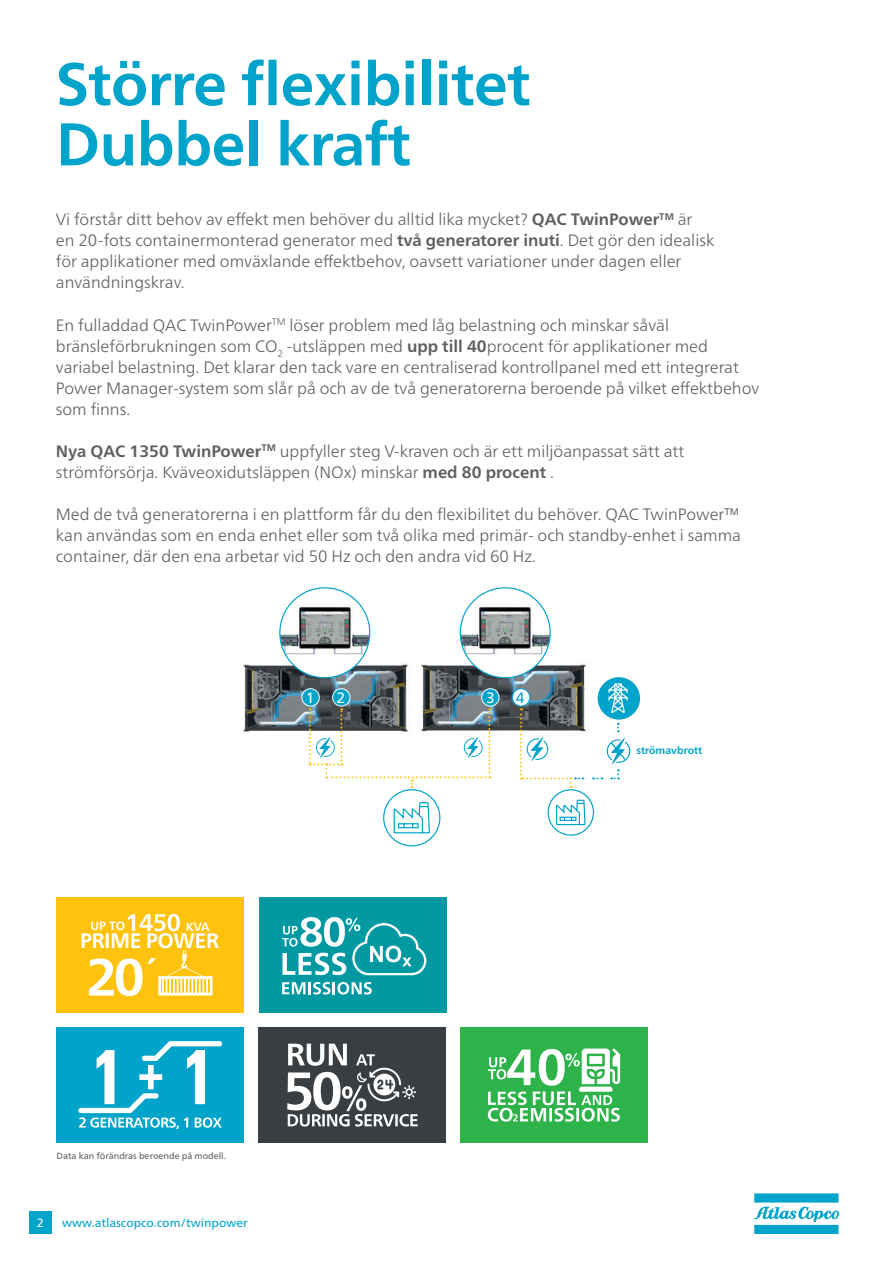
<style>
.page{position:relative;width:893px;height:1263px;background:#fff}
.page>*{position:absolute;margin:0;border:0;box-sizing:border-box;transform-origin:0 0}
.t1{font:700 60.15px "Neue Frutiger World";letter-spacing:-.01em;color:#00a3c9}
.short_messages{font:300 16.5px/21px "Neue Frutiger World";color:#5d5f61}
.short_messages-2{font:15px "Neue Frutiger World";color:#fff}
.short_messages-3{font:15px "Neue Frutiger World";color:#00a3c9}
.Contact_Info_-_White{font:12px "Neue Frutiger World";color:#00a3c9}
.HEADER_TABLAS{font:700 12px "Neue Frutiger World";color:#fff}
.t2{font:12px "Neue Frutiger World";color:#fff}
.short_messages-4{font:700 10.5px "Neue Frutiger World";color:#00a3c9}
.HEADER_TABLAS-2{font:9px "Neue Frutiger World";color:#5d5f61}
.s1{font-weight:700}
</style>
<div class="page">
<div style="left:57px;top:1027px;width:187px;height:116px;background:#00a3c9"></div>
<svg style="left:78px;top:1041px;width:144px;height:88px"></svg>
<div style="left:259px;top:1027px;width:187px;height:116px;background:#383e42"></div>
<svg style="left:287px;top:1044px;width:131px;height:82px"></svg>
<div style="left:57px;top:897px;width:187px;height:116px;background:#ffc20d"></div>
<svg style="left:82px;top:914px;width:137px;height:82px"></svg>
<div style="left:460px;top:1027px;width:188px;height:116px;background:#2db34a"></div>
<svg style="left:488px;top:1048px;width:132px;height:74px"></svg>
<div style="left:259px;top:897px;width:187px;height:116px;background:#0098a1"></div>
<svg style="left:282px;top:982px;width:90px;height:12px"></svg>
<svg style="left:282px;top:917px;width:144px;height:58px"></svg>
<img style="left:243px;top:663px;width:165px;height:69px">
<img style="left:421px;top:663px;width:167px;height:74px">
<div style="left:548px;top:789px;width:46px;height:47px;border:1px solid #00a3c9;border-radius:50%"></div>
<svg style="left:556px;top:799px;width:30px;height:27px"></svg>
<div style="left:302px;top:689px;width:17px;height:17px;background:#00a3c9;border-radius:50%"></div>
<div style="left:301px;top:688px;width:19px;height:18px;border:1px solid #fff;border-radius:50%"></div>
<div style="left:333px;top:689px;width:17px;height:17px;background:#00a3c9;border-radius:50%"></div>
<div style="left:332px;top:688px;width:18px;height:18px;border:1px solid #fff;border-radius:50%"></div>
<div style="left:482px;top:689px;width:17px;height:17px;background:#00a3c9;border-radius:50%"></div>
<div style="left:481px;top:688px;width:18px;height:18px;border:1px solid #fff;border-radius:50%"></div>
<div style="left:280px;top:588px;width:90px;height:90px;background:#fff;border-radius:50%"></div>
<img style="left:280px;top:605px;width:90px;height:49px">
<div style="left:460px;top:588px;width:90px;height:90px;background:#fff;border-radius:50%"></div>
<img style="left:460px;top:605px;width:90px;height:49px">
<svg style="left:309px;top:708px;width:181px;height:126px"></svg>
<div style="left:598px;top:677px;width:42px;height:43px;background:#00a3c9;border-radius:50%"></div>
<svg style="left:608px;top:683px;width:20px;height:30px"></svg>
<svg style="left:520px;top:708px;width:63px;height:80px"></svg>
<div style="left:512px;top:689px;width:18px;height:17px;background:#fff;border-radius:50%"></div>
<div style="left:512px;top:688px;width:18px;height:18px;border:1px solid #00a3c9;border-radius:50%"></div>
<svg style="left:593px;top:738px;width:37px;height:41px"></svg>
<svg style="left:617px;top:723px;width:2px;height:9px"></svg>
<svg style="left:754px;top:1193px;width:85px;height:41px"></svg>
<div style="left:29px;top:1211px;width:22px;height:23px;background:#00a3c9"></div>
<p class="t1" style="left:56px;top:31px;width:476px">Större flexibilitet</p>
<p class="t1" style="left:56px;top:91px;width:356px">Dubbel kraft</p>
<p class="short_messages" style="left:56px;top:209px;width:660px">Vi förstår ditt behov av effekt men behöver du alltid lika mycket? <span class="s1">QAC TwinPower</span><sup>TM</sup> är en 20-fots containermonterad generator med <span class="s1">två generatorer inuti</span>. Det gör den idealisk för applikationer med omväxlande effektbehov, oavsett variationer under dagen eller användningskrav.</p>
<p class="short_messages" style="left:56px;top:314px;width:705px">En fulladdad QAC TwinPower<sup>TM</sup> löser problem med låg belastning och minskar såväl bränsleförbrukningen som CO<sub>2</sub> -utsläppen med <span class="s1">upp till 40</span>procent för applikationer med variabel belastning. Det klarar den tack vare en centraliserad kontrollpanel med ett integrerat Power Manager-system som slår på och av de två generatorerna beroende på vilket effektbehov som finns.</p>
<p class="short_messages" style="left:56px;top:441px;width:630px"><span class="s1">Nya QAC 1350 TwinPower</span><sup>TM</sup> uppfyller steg V-kraven och är ett miljöanpassat sätt att strömförsörja. Kväveoxidutsläppen (NOx) minskar <span class="s1">med 80 procent</span> .</p>
<p class="short_messages" style="left:56px;top:504px;width:687px">Med de två generatorerna i en plattform får du den flexibilitet du behöver. QAC TwinPower<sup>TM </sup>kan användas som en enda enhet eller som två olika med primär- och standby-enhet i samma container, där den ena arbetar vid 50 Hz och den andra vid 60 Hz.</p>
<p class="HEADER_TABLAS" style="left:91px;top:916px;width:36px">UP TO</p>
<p class="short_messages-2" style="left:306px;top:685px;width:10px">1</p>
<p class="short_messages-2" style="left:337px;top:685px;width:10px">2</p>
<p class="short_messages-2" style="left:486px;top:685px;width:10px">3</p>
<p class="short_messages-3" style="left:516px;top:685px;width:10px">4</p>
<p class="HEADER_TABLAS-2" style="left:57px;top:1149px;width:171px">Data kan förändras beroende på modell.</p>
<p class="t2" style="left:37px;top:1214px;width:8px">2</p>
<p class="Contact_Info_-_White" style="left:62px;top:1213px;width:187px">www.atlascopco.com/twinpower</p>
<p class="short_messages-4" style="left:636px;top:741px;width:68px">strömavbrott</p>
</div>
